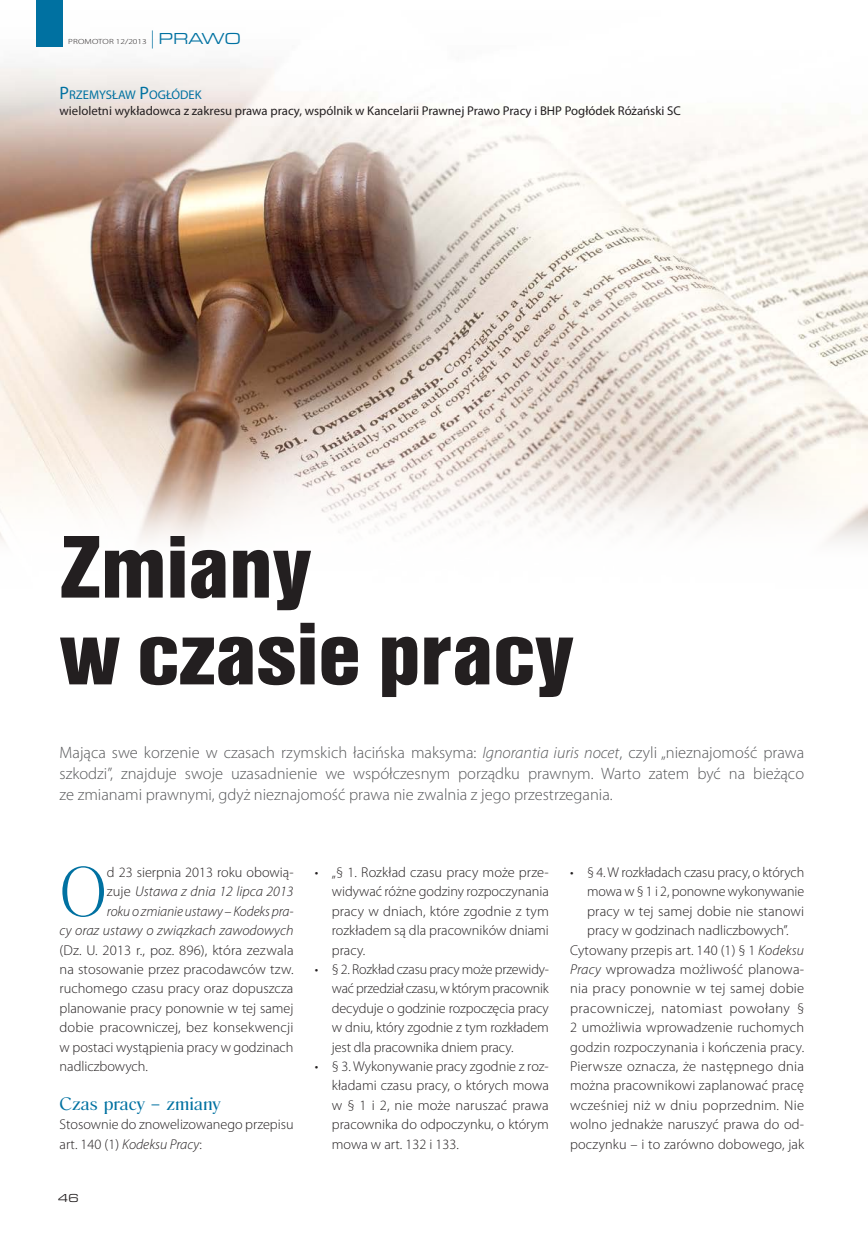
<style>
.page{position:relative;width:868px;height:1234px;background:#fff}
.page>*{position:absolute;margin:0;border:0;box-sizing:border-box;transform-origin:0 0}
.t1{font:92.25px/86.7px "Nimbus San TCE Bla Con";color:#231f20}
.t2{font:300 72.45px "Romana TCE";color:#0071a1}
.t3{font:18.75px "Romana TCE Boo";color:#0071a1;scale:1.1 1}
.t4{font:300 16.5px/21px "Myriad Pro";color:#57585a;text-align:justify}
.t5{font:expanded 16.5px "Eurostile TCE";color:#0071a1}
.t6{font:300 14.25px/19.4px "Myriad Pro";letter-spacing:.005em;color:#231f20;text-align:justify}
.t7{font:italic 300 14.25px/19.4px "Myriad Pro";letter-spacing:.005em;color:#231f20;text-align:right}
.t8{font:300 14.25px "Myriad Pro";letter-spacing:.03em;color:#231f20}
.t9{font:12.75px "Myriad Pro";color:#231f20}
.t10{font:12.6px "Myriad Pro";color:#0071a1}
.t11{font:expanded 12px "Eurostile TCE";color:#231f20}
.t12{font:300 7.5px "Myriad Pro";color:#231f20;scale:1.25 1}
.s1{font-family:"Myriad Pro";font-weight:300;font-stretch:normal;font-size:18px}
.s2{font-size:18px}
.s3{font-style:italic}
.s4{font-style:normal}
</style>
<div class="page">
<img style="left:0;top:66px;width:867px;height:477px">
<div style="left:36px;top:0;width:27px;height:47px;background:#0071a1"></div>
<p class="t12" style="left:68px;top:38px;width:64px">promotor 12/2013</p>
<p class="t5" style="left:151px;top:30px;width:92px"><span class="s1">|</span> PRAWO</p>
<p class="t10" style="left:60px;top:87px;width:144px"><span class="s2">P</span>RZEMYSŁAW <span class="s2">P</span>OGŁÓDEK</p>
<p class="t9" style="left:60px;top:103px;width:622px">wieloletni wykładowca z zakresu prawa pracy, wspólnik w Kancelarii Prawnej Prawo Pracy i BHP Pogłódek Różański SC</p>
<h1 class="t1" style="left:60px;top:524px;width:515px">Zmiany<br>w czasie pracy</h1>
<p class="t4" style="left:60px;top:742px;width:746px">Mająca swe korzenie w czasach rzymskich łacińska maksyma: <span class="s3">Ignorantia iuris nocet</span>, czyli „nieznajomość prawa szkodzi”, znajduje swoje uzasadnienie we współczesnym porządku prawnym. Warto zatem być na bieżąco ze zmianami prawnymi, gdyż nieznajomość prawa nie zwalnia z jego przestrzegania.</p>
<h2 class="t2" style="left:60px;top:854px;width:49px">O</h2>
<p class="t7" style="left:60px;top:862px;width:235px"><span class="s4">d 23 sierpnia 2013 roku obowią-<br>zuje</span> Ustawa z dnia 12 lipca 2013<br>roku o zmianie ustawy – Kodeks pra-<br>cy oraz ustawy o związkach zawodowych</p>
<p class="t6" style="left:60px;top:940px;width:235px">(Dz. U. 2013 r., poz. 896), która zezwala na stosowanie przez pracodawców tzw. ruchomego czasu pracy oraz dopuszcza planowanie pracy ponownie w tej samej dobie pracowniczej, bez konsekwencji w postaci wystąpienia pracy w godzinach nadliczbowych.</p>
<h3 class="t3" style="left:60px;top:1093px;width:147px">Czas pracy – zmiany</h3>
<p class="t6" style="left:60px;top:1114px;width:235px">Stosownie do znowelizowanego przepisu art. 140 (1) <span class="s3">Kodeksu Pracy</span>:</p>
<p class="t11" style="left:57px;top:1191px;width:23px">46</p>
<p class="t6" style="left:332px;top:862px;width:218px;text-indent:-17px">• „§ 1. Rozkład czasu pracy może prze&shy;widywać różne godziny rozpoczynania pracy w dniach, które zgodnie z tym rozkładem są dla pracowników dniami pracy.</p>
<p class="t6" style="left:332px;top:959px;width:218px;text-indent:-17px">• § 2. Rozkład czasu pracy może przewidy&shy;wać przedział czasu, w którym pracownik decyduje o godzinie rozpoczęcia pracy w dniu, który zgodnie z tym rozkładem jest dla pracownika dniem pracy.</p>
<p class="t6" style="left:332px;top:1056px;width:218px;text-indent:-17px">• § 3. Wykonywanie pracy zgodnie z roz&shy;kładami czasu pracy, o których mowa w § 1 i 2, nie może naruszać prawa pracownika do odpoczynku, o którym mowa w art. 132 i 133.</p>
<p class="t6" style="left:570px;top:862px;width:236px">• § 4.W rozkładach czasu pracy, o których</p>
<p class="t6" style="left:587px;top:881px;width:218px">mowa w § 1 i 2, ponowne wykonywanie</p>
<p class="t6" style="left:587px;top:901px;width:218px">pracy w tej samej dobie nie stanowi</p>
<p class="t6" style="left:587px;top:920px;width:203px">pracy w godzinach nadliczbowych”.</p>
<p class="t6" style="left:570px;top:940px;width:235px">Cytowany przepis art. 140 (1) § 1 <span class="s3">Kodeksu</span></p>
<p class="t6" style="left:570px;top:959px;width:235px"><span class="s3">Pracy</span> wprowadza możliwość planowa-</p>
<p class="t6" style="left:570px;top:978px;width:235px">nia pracy ponownie w tej samej dobie</p>
<p class="t8" style="left:570px;top:999px;width:235px">pracowniczej, natomiast powołany §</p>
<p class="t6" style="left:570px;top:1017px;width:235px">2 umożliwia wprowadzenie ruchomych</p>
<p class="t6" style="left:570px;top:1037px;width:235px">godzin rozpoczynania i kończenia pracy.</p>
<p class="t6" style="left:570px;top:1056px;width:235px">Pierwsze oznacza, że następnego dnia</p>
<p class="t6" style="left:570px;top:1075px;width:235px">można pracownikowi zaplanować pracę</p>
<p class="t6" style="left:570px;top:1095px;width:235px">wcześniej niż w dniu poprzednim. Nie</p>
<p class="t6" style="left:570px;top:1114px;width:235px">wolno jednakże naruszyć prawa do od-</p>
<p class="t6" style="left:570px;top:1134px;width:235px">poczynku – i to zarówno dobowego, jak</p>
</div>
